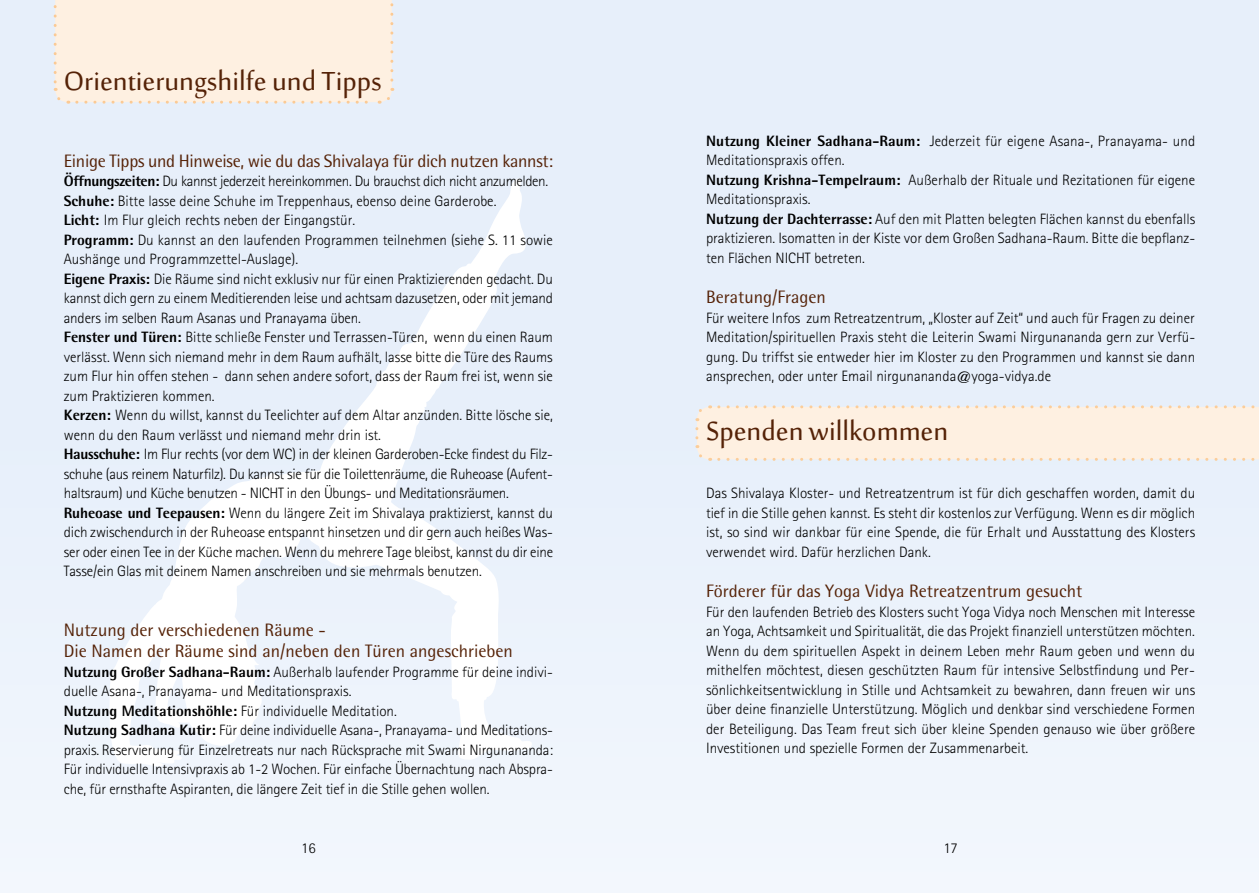
<style>
.page{position:relative;width:1259px;height:893px;background:#e8f0fb}
.page>*{position:absolute;margin:0;border:0;box-sizing:border-box;transform-origin:0 0}
.t1{font:36px "Sakkal Majalla";color:#552207}
.t2{font:18px/21px "Agfa Rotis Semisans";color:#552207}
.t3{font:300 15px/19.5px "Agfa Rotis Sans Serif";color:#000}
.s1{font-family:"Agfa Rotis Semisans";font-weight:800}
</style>
<div class="page">
<img style="left:109px;top:179px;width:408px;height:588px">
<div style="left:54px;top:0;width:341px;height:104px;background:#fef0e1"></div>
<svg style="left:695px;top:405px;width:564px;height:56px"></svg>
<h1 class="t1" style="left:64px;top:61px;width:319px">Orientierungshilfe und Tipps</h1>
<p class="t2" style="left:64px;top:150px;width:491px">Einige Tipps und Hinweise, wie du das Shivalaya für dich nutzen kannst:</p>
<p class="t3" style="left:64px;top:171px;width:491px"><span class="s1">Öffnungszeiten:</span> Du kannst jederzeit hereinkommen. Du brauchst dich nicht anzumelden.<br><span class="s1">Schuhe:</span> Bitte lasse deine Schuhe im Treppenhaus, ebenso deine Garderobe.<br><span class="s1">Licht:</span> Im Flur gleich rechts neben der Eingangstür.<br><span class="s1">Programm:</span> Du kannst an den laufenden Programmen teilnehmen (siehe S. 11 sowie Aushänge und Programmzettel-Auslage).<br><span class="s1">Eigene Praxis:</span> Die Räume sind nicht exklusiv nur für einen Praktizierenden gedacht. Du kannst dich gern zu einem Meditierenden leise und achtsam dazusetzen, oder mit jemand anders im selben Raum Asanas und Pranayama üben.<br><span class="s1">Fenster und Türen:</span> Bitte schließe Fenster und Terrassen-Türen, wenn du einen Raum verlässt. Wenn sich niemand mehr in dem Raum aufhält, lasse bitte die Türe des Raums zum Flur hin offen stehen - dann sehen andere sofort, dass der Raum frei ist, wenn sie zum Praktizieren kommen.<br><span class="s1">Kerzen:</span> Wenn du willst, kannst du Teelichter auf dem Altar anzünden. Bitte lösche sie, wenn du den Raum verlässt und niemand mehr drin ist.<br><span class="s1">Hausschuhe:</span> Im Flur rechts (vor dem WC) in der kleinen Garderoben-Ecke findest du Filz&shy;schuhe (aus reinem Naturfilz). Du kannst sie für die Toilettenräume, die Ruheoase (Aufent&shy;haltsraum) und Küche benutzen - NICHT in den Übungs- und Meditationsräumen.<br><span class="s1">Ruheoase und Teepausen:</span> Wenn du längere Zeit im Shivalaya praktizierst, kannst du dich zwischendurch in der Ruheoase entspannt hinsetzen und dir gern auch heißes Was&shy;ser oder einen Tee in der Küche machen. Wenn du mehrere Tage bleibst, kannst du dir eine Tasse/ein Glas mit deinem Namen anschreiben und sie mehrmals benutzen.</p>
<p class="t2" style="left:64px;top:619px;width:450px">Nutzung der verschiedenen Räume -<br>Die Namen der Räume sind an/neben den Türen angeschrieben</p>
<p class="t3" style="left:64px;top:662px;width:490px"><span class="s1">Nutzung Großer Sadhana-Raum:</span> Außerhalb laufender Programme für deine indivi&shy;duelle Asana-, Pranayama- und Meditationspraxis.<br><span class="s1">Nutzung Meditationshöhle:</span> Für individuelle Meditation.<br><span class="s1">Nutzung Sadhana Kutir:</span> Für deine individuelle Asana-, Pranayama- und Meditations&shy;praxis. Reservierung für Einzelretreats nur nach Rücksprache mit Swami Nirgunananda:<br>Für individuelle Intensivpraxis ab 1-2 Wochen. Für einfache Übernachtung nach Abspra&shy;che, für ernsthafte Aspiranten, die längere Zeit tief in die Stille gehen wollen.</p>
<p class="t3" style="left:706px;top:131px;width:491px"><span class="s1">Nutzung Kleiner Sadhana-Raum:</span> Jederzeit für eigene Asana-, Pranayama- und Meditationspraxis offen.<br><span class="s1">Nutzung Krishna-Tempelraum:</span> Außerhalb der Rituale und Rezitationen für eigene Meditationspraxis.<br><span class="s1">Nutzung der Dachterrasse:</span> Auf den mit Platten belegten Flächen kannst du ebenfalls praktizieren. Isomatten in der Kiste vor dem Großen Sadhana-Raum. Bitte die bepflanz&shy;ten Flächen NICHT betreten.</p>
<p class="t2" style="left:706px;top:286px;width:121px">Beratung/Fragen</p>
<p class="t3" style="left:706px;top:308px;width:491px;text-align:justify">Für weitere Infos zum Retreatzentrum, „Kloster auf Zeit“ und auch für Fragen zu deiner Meditation/spirituellen Praxis steht die Leiterin Swami Nirgunananda gern zur Verfü&shy;gung. Du triffst sie entweder hier im Kloster zu den Programmen und kannst sie dann ansprechen, oder unter Email nirgunananda@yoga-vidya.de</p>
<h1 class="t1" style="left:706px;top:411px;width:244px">Spenden willkommen</h1>
<p class="t3" style="left:706px;top:483px;width:491px;text-align:justify">Das Shivalaya Kloster- und Retreatzentrum ist für dich geschaffen worden, damit du tief in die Stille gehen kannst. Es steht dir kostenlos zur Verfügung. Wenn es dir möglich ist, so sind wir dankbar für eine Spende, die für Erhalt und Ausstattung des Klosters verwendet wird. Dafür herzlichen Dank.</p>
<p class="t2" style="left:706px;top:580px;width:378px">Förderer für das Yoga Vidya Retreatzentrum gesucht</p>
<p class="t3" style="left:706px;top:602px;width:491px;text-align:justify">Für den laufenden Betrieb des Klosters sucht Yoga Vidya noch Menschen mit Interesse an Yoga, Achtsamkeit und Spiritualität, die das Projekt finanziell unterstützen möchten.<br>Wenn du dem spirituellen Aspekt in deinem Leben mehr Raum geben und wenn du mithelfen möchtest, diesen geschützten Raum für intensive Selbstfindung und Per&shy;sönlichkeitsentwicklung in Stille und Achtsamkeit zu bewahren, dann freuen wir uns über deine finanzielle Unterstützung. Möglich und denkbar sind verschiedene Formen der Beteiligung. Das Team freut sich über kleine Spenden genauso wie über größere Investitionen und spezielle Formen der Zusammenarbeit.</p>
<p class="t3" style="left:301px;top:839px;width:16px">16</p>
<p class="t3" style="left:943px;top:839px;width:16px">17</p>
</div>
